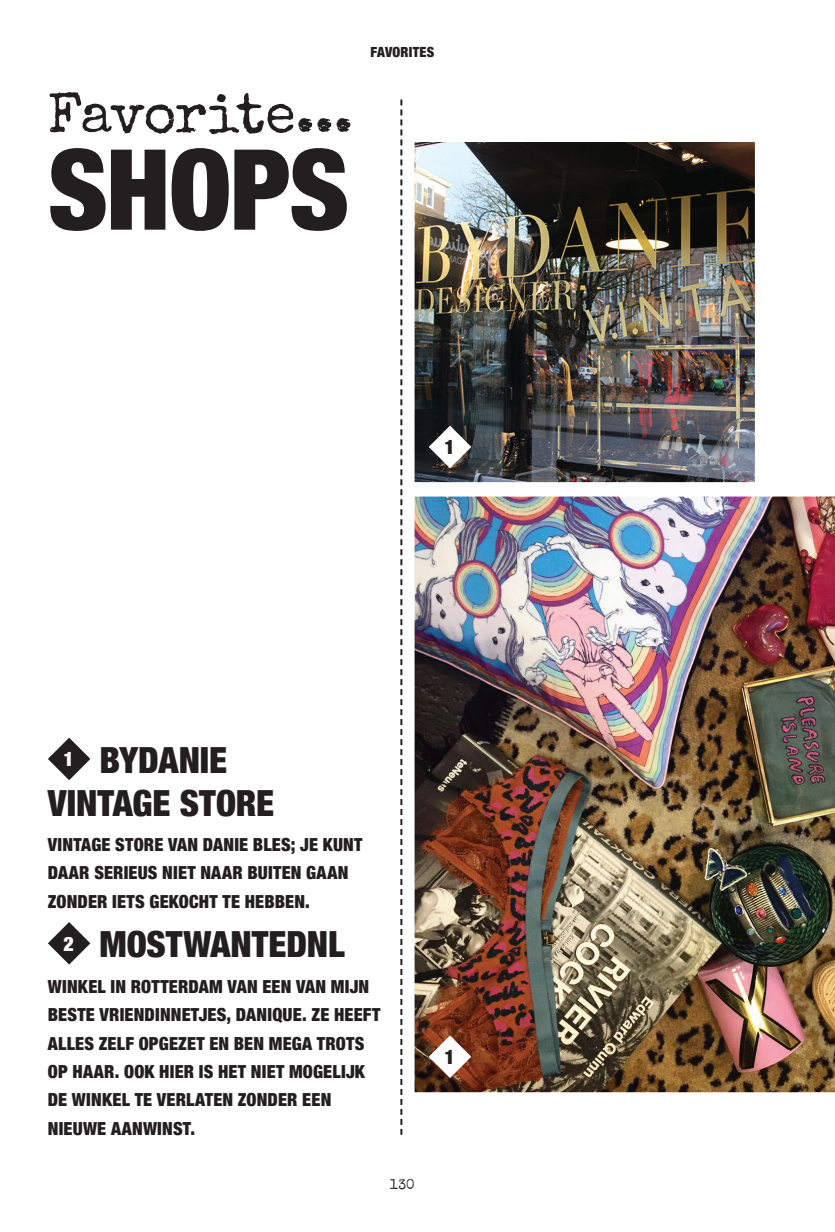
<style>
.page{position:relative;width:835px;height:1232px;background:#fff}
.page>*{position:absolute;margin:0;border:0;box-sizing:border-box;transform-origin:0 0}
.t1{font:900 condensed 112px "Helvetica Neue";letter-spacing:-.01em;color:#231f20}
.t2{font:56px "Special Elite";letter-spacing:-.025em;color:#231f20}
.t3{font:900 condensed 36px/42.6px "Helvetica Neue";color:#231f20}
.t4{font:900 condensed 20px "Helvetica Neue";color:#231f20}
.t5{font:900 condensed 18px/28.4px "Helvetica Neue";letter-spacing:.01em;color:#231f20}
.t6{font:900 condensed 14px "Helvetica Neue";letter-spacing:.015em;color:#231f20}
.t7{font:14px "Special Elite";color:#231f20}
</style>
<div class="page">
<img style="left:402px;top:121px;width:353px;height:354px">
<img style="left:402px;top:475px;width:433px;height:638px">
<svg style="left:48px;top:737px;width:42px;height:43px"></svg>
<svg style="left:48px;top:922px;width:42px;height:42px"></svg>
<svg style="left:429px;top:425px;width:42px;height:43px"></svg>
<svg style="left:429px;top:1035px;width:42px;height:42px"></svg>
<svg style="left:400px;top:99px;width:2px;height:1035px"></svg>
<h2 class="t2" style="left:48px;top:78px;width:307px">Favorite...</h2>
<h1 class="t1" style="left:48px;top:97px;width:303px">SHOPS</h1>
<p class="t6" style="left:370px;top:41px;width:65px">FAVORITES</p>
<p class="t4" style="left:444px;top:430px;width:12px">1</p>
<h3 class="t3" style="left:48px;top:737px;width:228px;text-indent:16px"><sup>1</sup> BYDANIE<br>VINTAGE STORE</h3>
<p class="t5" style="left:48px;top:829px;width:316px">VINTAGE STORE VAN DANIE BLES; JE KUNT<br>DAAR SERIEUS NIET NAAR BUITEN GAAN<br>ZONDER IETS GEKOCHT TE HEBBEN.</p>
<h3 class="t3" style="left:63px;top:921px;width:283px"><sup>2</sup> MOSTWANTEDNL</h3>
<p class="t5" style="left:48px;top:971px;width:334px">WINKEL IN ROTTERDAM VAN EEN VAN MIJN BESTE VRIENDINNETJES, DANIQUE. ZE HEEFT ALLES ZELF OPGEZET EN BEN MEGA TROTS OP HAAR. OOK HIER IS HET NIET MOGELIJK DE WINKEL TE VERLATEN ZONDER EEN NIEUWE AANWINST.</p>
<p class="t7" style="left:390px;top:1174px;width:26px">130</p>
<p class="t4" style="left:444px;top:1040px;width:12px">1</p>
</div>
